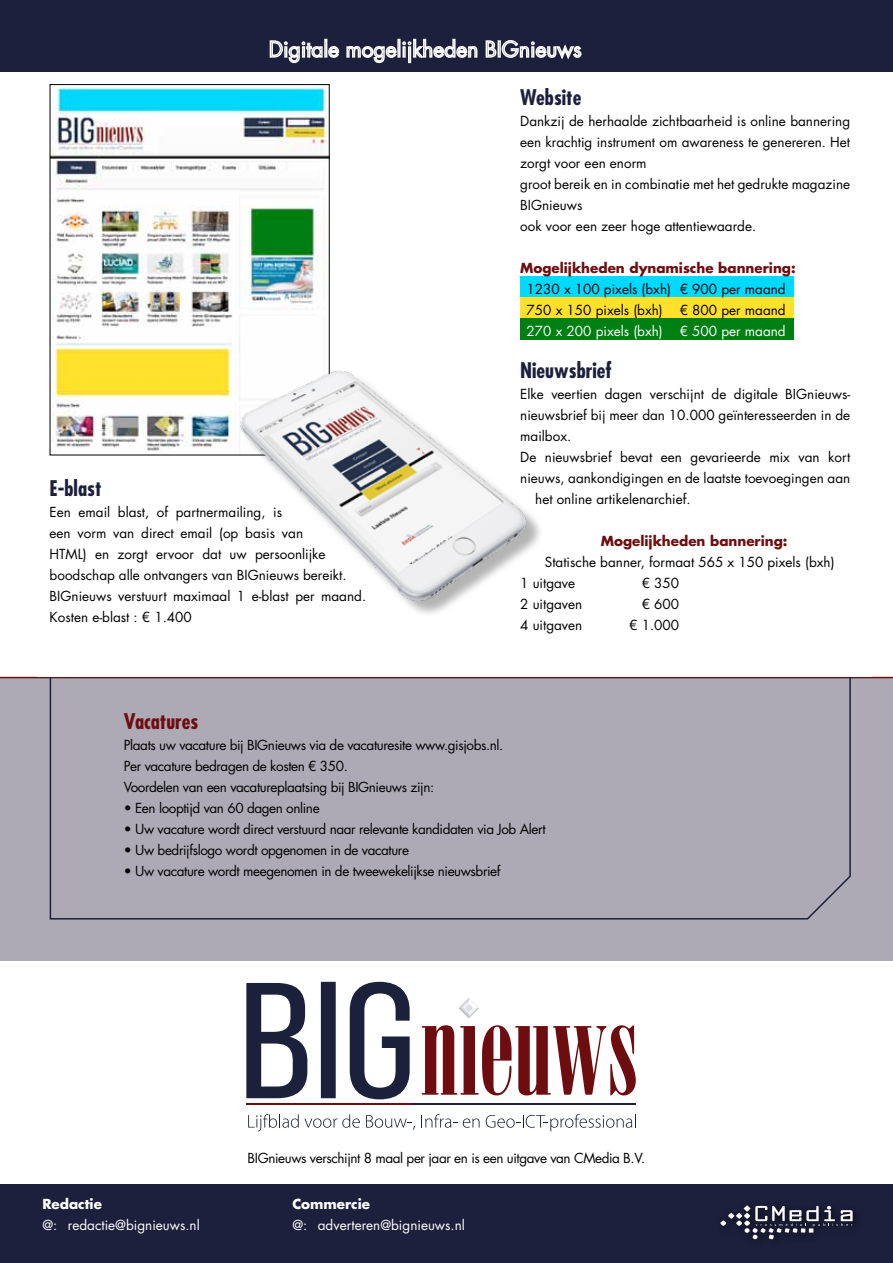
<style>
.page{position:relative;width:893px;height:1263px;background:#fff}
.page>*{position:absolute;margin:0;border:0;box-sizing:border-box;transform-origin:0 0}
.t1{font:700 condensed 21px "Futura Std";color:#1c203c}
.t2{font:700 condensed 21px "Futura Std";color:#6d0e10}
.t3{font:13.5px/21px "Futura Std";color:#000}
.t4{font:13.5px/21px "Futura Std";letter-spacing:-.03em;color:#000}
.t5{font:13.5px "Futura Std";color:#fff}
.t6{font:700 13.5px "Futura Std";color:#6d0e10}
.t7{font:700 13.5px "Futura Std";color:#fff}
</style>
<div class="page">
<div style="left:520px;top:276px;width:273px;height:21px;background:#00d9fe"></div>
<div style="left:520px;top:297px;width:273px;height:21px;background:#ffe02b"></div>
<div style="left:520px;top:318px;width:273px;height:22px;background:#008013"></div>
<div style="left:0;top:678px;width:893px;height:283px;background:#adaab6"></div>
<img style="left:52px;top:86px;width:276px;height:365px">
<div style="left:50px;top:84px;width:280px;height:371px;border:1px solid #000"></div>
<div style="left:0;top:1184px;width:893px;height:79px;background:#1c203c"></div>
<svg style="left:720px;top:1205px;width:133px;height:34px"></svg>
<hr style="left:0;top:677px;width:893px;height:1px;background:#6d0e10">
<svg style="left:248px;top:1114px;width:112px;height:17px"></svg>
<svg style="left:366px;top:1115px;width:49px;height:15px"></svg>
<svg style="left:421px;top:1114px;width:36px;height:14px"></svg>
<svg style="left:463px;top:1118px;width:17px;height:10px"></svg>
<svg style="left:246px;top:983px;width:61px;height:115px"></svg>
<div style="left:321px;top:982px;width:15px;height:116px;background:#1b203b"></div>
<svg style="left:350px;top:982px;width:60px;height:117px"></svg>
<svg style="left:422px;top:1025px;width:214px;height:70px"></svg>
<svg style="left:459px;top:998px;width:20px;height:20px"></svg>
<svg style="left:465px;top:1004px;width:8px;height:8px"></svg>
<hr style="left:246px;top:1103px;width:168px;height:1px;background:#6d0d10">
<hr style="left:414px;top:1103px;width:222px;height:1px;background:#1b203b">
<svg style="left:486px;top:1114px;width:150px;height:17px"></svg>
<svg style="left:49px;top:677px;width:803px;height:243px"></svg>
<div style="left:0;top:0;width:893px;height:71px;background:#1c203c"></div>
<svg style="left:269px;top:39px;width:71px;height:25px"></svg>
<svg style="left:346px;top:38px;width:132px;height:26px"></svg>
<svg style="left:485px;top:40px;width:97px;height:20px"></svg>
<div style="left:243px;top:373px;width:301px;height:245px;background:#000;opacity:.3"></div>
<img style="left:237px;top:367px;width:293px;height:237px">
<h1 class="t1" style="left:50px;top:475px;width:53px">E-blast</h1>
<p class="t3" style="left:50px;top:502px;width:318px">Een email blast, of partnermailing, is<br>een vorm van direct email (op basis van<br>HTML) en zorgt ervoor dat uw persoonlijke boodschap alle ontvangers van BIGnieuws bereikt.<br>BIGnieuws verstuurt maximaal 1 e-blast per maand.<br>Kosten e-blast : € 1.400</p>
<h1 class="t1" style="left:520px;top:84px;width:63px">Website</h1>
<p class="t3" style="left:520px;top:111px;width:332px">Dankzij de herhaalde zichtbaarheid is online bannering een krachtig instrument om awareness te genereren. Het zorgt voor een enorm<br>groot bereik en in combinatie met het gedrukte magazine BIGnieuws<br>ook voor een zeer hoge attentiewaarde.</p>
<p class="t6" style="left:520px;top:259px;width:277px">Mogelijkheden dynamische bannering:</p>
<p class="t3" style="left:527px;top:279px;width:261px">1230 x 100 pixels (bxh) € 900 per maand<br>750 x 150 pixels (bxh)</p>
<p class="t3" style="left:680px;top:300px;width:107px">€ 800 per maand</p>
<p class="t5" style="left:527px;top:322px;width:138px">270 x 200 pixels (bxh)</p>
<p class="t5" style="left:680px;top:322px;width:107px">€ 500 per maand</p>
<h1 class="t1" style="left:520px;top:357px;width:93px">Nieuwsbrief</h1>
<p class="t3" style="left:520px;top:384px;width:332px">Elke veertien dagen verschijnt de digitale BIGnieuws-</p>
<p class="t3" style="left:520px;top:405px;width:331px">nieuwsbrief bij meer dan 10.000 geïnteresseerden in de</p>
<p class="t3" style="left:520px;top:426px;width:53px">mailbox.</p>
<p class="t3" style="left:520px;top:447px;width:332px">De nieuwsbrief bevat een gevarieerde mix van kort</p>
<p class="t3" style="left:520px;top:468px;width:332px">nieuws, aankondigingen en de laatste toevoegingen aan</p>
<p class="t3" style="left:535px;top:489px;width:157px">het online artikelenarchief.</p>
<p class="t6" style="left:601px;top:532px;width:188px">Mogelijkheden bannering:</p>
<p class="t3" style="left:520px;top:552px;width:316px;text-indent:25px">Statische banner, formaat 565 x 150 pixels (bxh)<br>1 uitgave</p>
<p class="t3" style="left:642px;top:573px;width:39px">€ 350</p>
<p class="t3" style="left:520px;top:594px;width:64px">2 uitgaven</p>
<p class="t3" style="left:642px;top:594px;width:39px">€ 600</p>
<p class="t3" style="left:520px;top:615px;width:64px">4 uitgaven</p>
<p class="t3" style="left:629px;top:615px;width:51px">€ 1.000</p>
<h1 class="t2" style="left:124px;top:708px;width:76px">Vacatures</h1>
<p class="t4" style="left:124px;top:735px;width:381px">Plaats uw vacature bij BIGnieuws via de vacaturesite www.gisjobs.nl.<br>Per vacature bedragen de kosten € 350.<br>Voordelen van een vacatureplaatsing bij BIGnieuws zijn:</p>
<p class="t4" style="left:124px;top:798px;width:197px">• Een looptijd van 60 dagen online</p>
<p class="t4" style="left:124px;top:819px;width:423px">• Uw vacature wordt direct verstuurd naar relevante kandidaten via Job Alert</p>
<p class="t4" style="left:124px;top:840px;width:287px">• Uw bedrijfslogo wordt opgenomen in de vacature</p>
<p class="t4" style="left:124px;top:861px;width:378px">• Uw vacature wordt meegenomen in de tweewekelijkse nieuwsbrief</p>
<p class="t7" style="left:42px;top:1195px;width:61px">Redactie</p>
<p class="t5" style="left:42px;top:1216px;width:159px">@: redactie@bignieuws.nl</p>
<p class="t4" style="left:248px;top:1147px;width:399px">BIGnieuws verschijnt 8 maal per jaar en is een uitgave van CMedia B.V.</p>
<p class="t7" style="left:292px;top:1194px;width:79px">Commercie</p>
<p class="t5" style="left:292px;top:1216px;width:174px">@: adverteren@bignieuws.nl</p>
</div>
